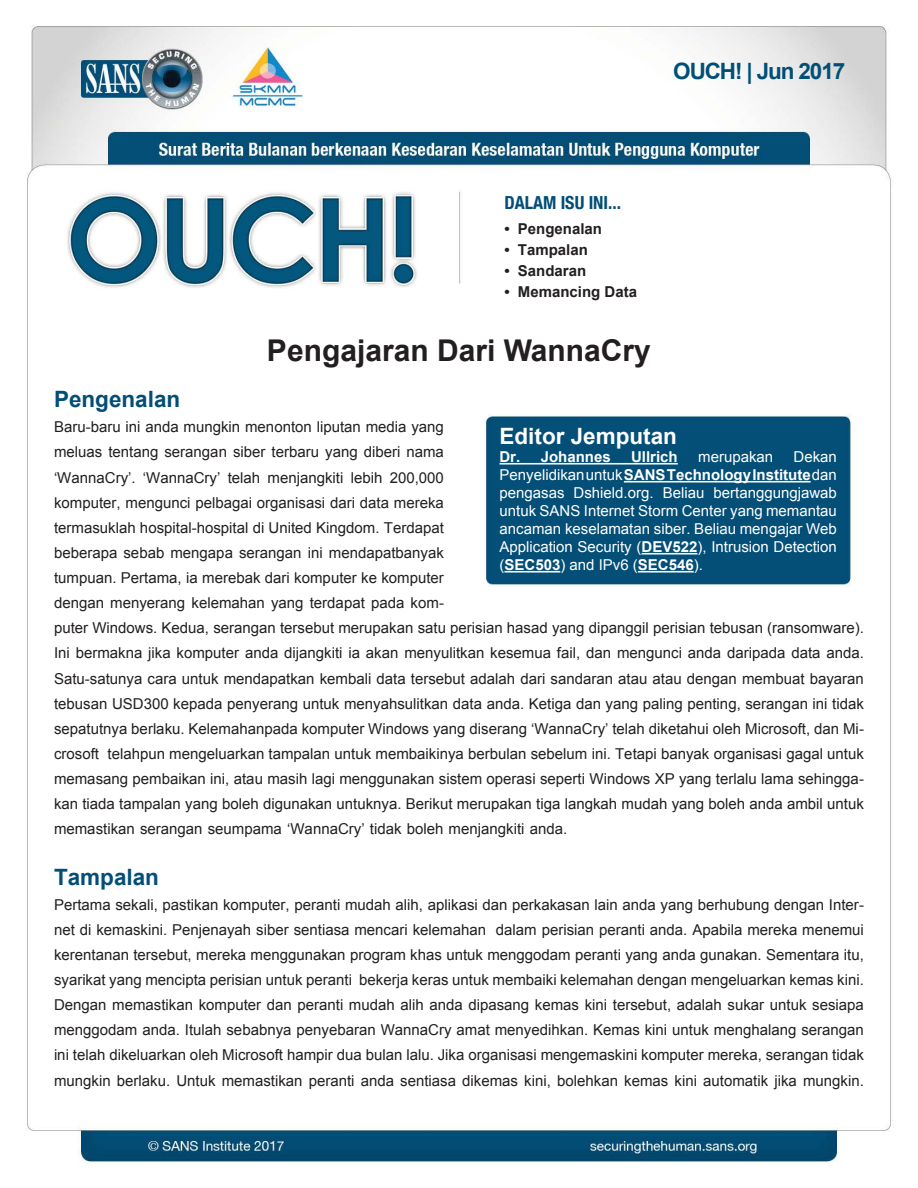
<style>
.page{position:relative;width:918px;height:1188px;background:#fff}
.page>*{position:absolute;margin:0;border:0;box-sizing:border-box;transform-origin:0 0}
.t1{font:700 30px "Arial";color:#231f20}
.MainText{font:700 22.5px "Arial";color:#024e77}
.t2{font:700 22.5px "Arial";color:#fff}
.t3{font:700 22.5px "Arial";letter-spacing:-.05em;color:#004f77}
.t4{font:700 condensed 18px "Helvetica Neue";color:#024e77}
.MainText-2{font:15px/25.2px "Arial";color:#231f20;text-align:right}
.t5{font:15px/18px "Arial";color:#fff}
.t6{font:700 15px "Arial";color:#fff}
.t7{font:700 15px "Arial";color:#231f20}
.s1{font-weight:400}
.s2{font-weight:700}
</style>
<div class="page">
<img style="left:26px;top:25px;width:865px;height:1139px">
<hr style="left:500px;top:463px;width:178px;height:2px;background:#fff">
<hr style="left:624px;top:481px;width:187px;height:2px;background:#fff">
<hr style="left:642px;top:553px;width:55px;height:2px;background:#fff">
<hr style="left:504px;top:571px;width:56px;height:2px;background:#fff">
<hr style="left:638px;top:571px;width:56px;height:2px;background:#fff">
<p class="t3" style="left:673px;top:56px;width:173px">OUCH! | Jun 2017</p>
<p class="t4" style="left:504px;top:188px;width:118px">DALAM ISU INI...</p>
<p class="t7" style="left:504px;top:219px;width:7px">•</p>
<p class="t7" style="left:518px;top:219px;width:86px">Pengenalan</p>
<p class="t7" style="left:504px;top:240px;width:7px">•</p>
<p class="t7" style="left:518px;top:240px;width:72px">Tampalan</p>
<p class="t7" style="left:504px;top:261px;width:7px">•</p>
<p class="t7" style="left:518px;top:261px;width:70px">Sandaran</p>
<p class="t7" style="left:504px;top:282px;width:7px">•</p>
<p class="t7" style="left:518px;top:282px;width:121px">Memancing Data</p>
<p class="t1" style="left:267px;top:330px;width:385px">Pengajaran Dari WannaCry</p>
<p class="MainText" style="left:54px;top:384px;width:128px">Pengenalan</p>
<p class="MainText-2" style="left:54px;top:415px;width:391px">Baru-baru ini anda mungkin menonton liputan media yang meluas tentang serangan siber terbaru yang diberi nama<br>200,000</p>
<p class="t2" style="left:500px;top:421px;width:179px">Editor Jemputan</p>
<p class="t6" style="left:500px;top:447px;width:22px">Dr.</p>
<p class="t6" style="left:500px;top:465px;width:339px"><span class="s1">Penyelidikanuntuk</span>SANSTechnologyInstitute<span class="s1">dan</span></p>
<p class="t5" style="left:714px;top:484px;width:125px">bertanggungjawab</p>
<p class="t6" style="left:541px;top:447px;width:72px">Johannes</p>
<p class="t6" style="left:631px;top:447px;width:48px">Ullrich</p>
<p class="t5" style="left:698px;top:448px;width:77px">merupakan</p>
<p class="t5" style="left:794px;top:448px;width:45px">Dekan</p>
<p class="MainText-2" style="left:54px;top:465px;width:391px;text-align:left">‘WannaCry .’<br>komputer, mengunci pelbagai organisasi dari data mereka termasuklah hospital-hospital di United Kingdom. Terdapat beberapa sebab mengapa serangan ini mendapatbanyak tumpuan. Pertama ia, merebak dari komputer ke komputer</p>
<p class="MainText-2" style="left:54px;top:616px;width:811px">puter Windows. Kedua, serangan tersebut merupakan satu perisian hasad yang dipanggil perisian tebusan (ransomware .(</p>
<p class="MainText-2" style="left:143px;top:465px;width:79px">‘WannaCry’</p>
<p class="MainText-2" style="left:228px;top:465px;width:34px">telah</p>
<p class="MainText-2" style="left:268px;top:465px;width:77px">menjangkiti</p>
<p class="MainText-2" style="left:351px;top:465px;width:33px">lebih</p>
<p class="t5" style="left:574px;top:484px;width:82px">Dshield.org.</p>
<p class="t5" style="left:663px;top:484px;width:43px">Beliau</p>
<p class="t5" style="left:500px;top:484px;width:339px">pengasas<br>untuk SANS Internet Storm Center yang memantau ancaman keselamatan siber. Beliau mengajar Web Application Security (<span class="s2">DEV522</span> ,) Intrusion Detection (<span class="s2">SEC503</span>) and IPv6 (<span class="s2">SEC546</span> .(</p>
<p class="MainText-2" style="left:54px;top:591px;width:391px">dengan menyerang kelemahan yang terdapat pada kom-</p>
<p class="MainText-2" style="left:54px;top:641px;width:811px;text-align:justify">Ini bermakna jika komputer anda dijangkiti ia akan menyulitkan kesemua fail, dan mengunci anda daripada data anda.<br>Satu-satunya cara untuk mendapatkan kembali data tersebut adalah dari sandaran atau atau dengan membuat bayaran tebusan USD300 kepada penyerang untuk menyahsulitkan data anda. Ketiga dan yang paling penting, serangan ini tidak</p>
<p class="MainText-2" style="left:108px;top:741px;width:758px">telahpun mengeluarkan tampalan untuk membaikinya berbulan sebelum ini. Tetapi banyak organisasi gagal untuk</p>
<p class="MainText-2" style="left:54px;top:716px;width:811px">sepatutnya berlaku. Kelemahanpada komputer Windows yang diserang ‘WannaCry’ telah diketahui oleh Microsoft, dan Mi-</p>
<p class="MainText-2" style="left:54px;top:741px;width:47px">crosoft</p>
<p class="MainText-2" style="left:54px;top:766px;width:811px">memasang pembaikan ini, atau masih lagi menggunakan sistem operasi seperti Windows XP yang terlalu lama sehingga-</p>
<p class="MainText-2" style="left:54px;top:817px;width:515px">memastikan serangan seumpama ‘WannaCry’ tidak boleh menjangkiti anda.</p>
<p class="MainText" style="left:54px;top:862px;width:107px">Tampalan</p>
<p class="MainText-2" style="left:496px;top:917px;width:370px">dalam perisian peranti anda. Apabila mereka menemui</p>
<p class="MainText-2" style="left:54px;top:792px;width:811px">kan tiada tampalan yang boleh digunakan untuknya. Berikut merupakan tiga langkah mudah yang boleh anda ambil untuk</p>
<p class="MainText-2" style="left:54px;top:892px;width:811px">Pertama sekali, pastikan komputer, peranti mudah alih, aplikasi dan perkakasan lain anda yang berhubung dengan Inter-</p>
<p class="MainText-2" style="left:54px;top:942px;width:811px">kerentanan tersebut, mereka menggunakan program khas untuk menggodam peranti yang anda gunakan. Sementara itu, bekerja keras untuk membaiki kelemahan dengan mengeluarkan kemas kini.</p>
<p class="MainText-2" style="left:54px;top:917px;width:434px">net di kemaskini. Penjenayah siber sentiasa mencari kelemahan</p>
<p class="MainText-2" style="left:54px;top:967px;width:811px;text-align:left">syarikat yang mencipta perisian untuk peranti<br>Dengan memastikan komputer dan peranti mudah alih anda dipasang kemas kini tersebut, adalah sukar untuk sesiapa menggodam anda. Itulah sebabnya penyebaran WannaCry amat menyedihkan. Kemas kini untuk menghalang serangan ini telah dikeluarkan oleh Microsoft hampir dua bulan lalu. Jika organisasi mengemaskini komputer mereka, serangan tidak mungkin berlaku. Untuk memastikan peranti anda sentiasa dikemas kini, bolehkan kemas kini automatik jika mungkin.</p>
</div>
